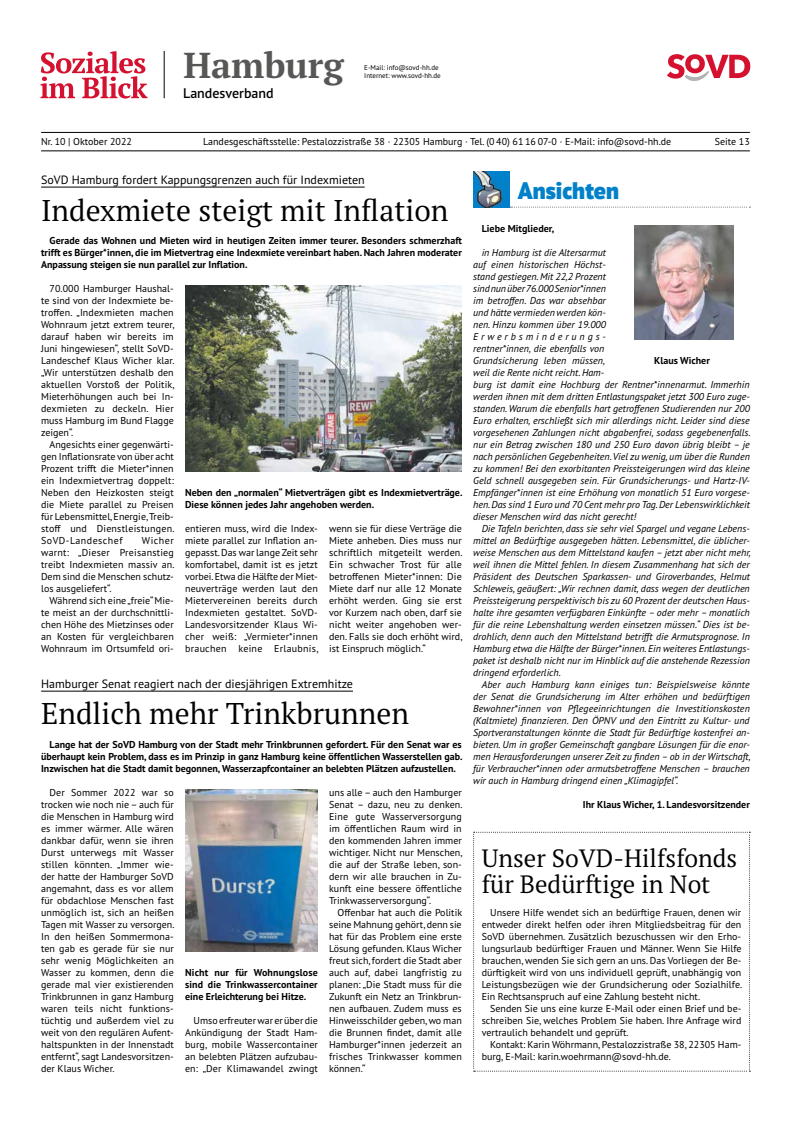
<style>
.page{position:relative;width:791px;height:1134px;background:#fff}
.page>*{position:absolute;margin:0;border:0;box-sizing:border-box;transform-origin:0 0}
.t1{font:700 36px "PT Serif Pro";color:#575756}
.t2{font:30px "PT Serif Pro";color:#000}
.t3{font:25px/26px "PT Serif Pro";color:#000}
.t4{font:900 24px "PT Sans Pro";color:#0081c9}
.t5{font:600 14px "PT Sans Pro";color:#000}
.t6{font:12px "PT Sans Pro";color:#000}
.t7{font:10px/12px "PT Sans Pro";color:#000;text-align:justify}
.t8{font:italic 10px/12px "PT Sans Pro";color:#000;text-align:justify}
.t9{font:700 10px/12px "PT Sans Pro";color:#000;text-align:justify}
.t10{font:7px/8.4px "PT Sans Pro";color:#000}
</style>
<div class="page">
<img style="left:634px;top:225px;width:99px;height:115px">
<img style="left:473px;top:172px;width:36px;height:36px">
<svg style="left:510px;top:207px;width:240px;height:1px"></svg>
<img style="left:185px;top:285px;width:277px;height:187px">
<hr style="left:41px;top:187px;width:324px;height:1px;background:#000">
<img style="left:185px;top:789px;width:133px;height:163px">
<hr style="left:41px;top:691px;width:312px;height:1px;background:#000">
<svg style="left:473px;top:832px;width:277px;height:239px"></svg>
<hr style="left:164px;top:51px;width:1px;height:47px;background:#000">
<svg style="left:667px;top:54px;width:83px;height:27px"></svg>
<svg style="left:41px;top:51px;width:107px;height:48px"></svg>
<hr style="left:41px;top:132px;width:709px;height:1px;background:#000">
<hr style="left:41px;top:151px;width:709px;height:1px;background:#000">
<h1 class="t1" style="left:183px;top:41px;width:162px">Hamburg</h1>
<h3 class="t5" style="left:183px;top:84px;width:92px">Landesverband</h3>
<p class="t10" style="left:364px;top:63px;width:78px">E-Mail: info@sovd-hh.de<br>Internet: www.sovd-hh.de</p>
<p class="t7" style="left:41px;top:135px;width:92px">Nr. 10 | Oktober 2022</p>
<p class="t7" style="left:203px;top:135px;width:470px">Landesgeschäftsstelle: Pestalozzistraße 38 · 22305 Hamburg · Tel. (0 40) 61 16 07-0 · E-Mail: info@sovd-hh.de</p>
<p class="t7" style="left:715px;top:135px;width:36px">Seite 13</p>
<p class="t6" style="left:41px;top:172px;width:325px">SoVD Hamburg fordert Kappungsgrenzen auch für Indexmieten</p>
<h2 class="t2" style="left:41px;top:190px;width:409px">Indexmiete steigt mit Inflation</h2>
<p class="t9" style="left:41px;top:234px;width:422px;text-indent:8px">Gerade das Wohnen und Mieten wird in heutigen Zeiten immer teurer. Besonders schmerzhaft trifft es Bürger*innen, die im Mietvertrag eine Indexmiete vereinbart haben. Nach Jahren moderater Anpassung steigen sie nun parallel zur Inflation.</p>
<p class="t7" style="left:41px;top:282px;width:135px;text-indent:8px">70.000 Hamburger Haushal&shy;te sind von der Indexmiete be&shy;troffen. „Indexmieten machen Wohnraum jetzt extrem teurer, darauf haben wir bereits im Juni hingewiesen“, stellt SoVD-Landeschef Klaus Wicher klar. „Wir unterstützen deshalb den aktuellen Vorstoß der Politik, Mieterhöhungen auch bei In&shy;dexmieten zu deckeln. Hier muss Hamburg im Bund Flagge zeigen“.</p>
<p class="t7" style="left:41px;top:438px;width:135px;text-indent:9px">Angesichts einer gegenwärti&shy;gen Inflationsrate von über acht Prozent trifft die Mieter*innen ein Indexmietvertrag doppelt:<br>Neben den Heizkosten steigt die Miete parallel zu Preisen für Lebensmittel, Energie, Treib&shy;stoff und Dienstleistungen.<br>SoVD-Landeschef</p>
<p class="t9" style="left:185px;top:486px;width:279px">Neben den „normalen“ Mietverträgen gibt es Indexmietverträge.<br>Diese können jedes Jahr angehoben werden.</p>
<p class="t7" style="left:185px;top:522px;width:135px">entieren muss, wird die Index&shy;miete parallel zur Inflation an&shy;gepasst. Das war lange Zeit sehr komfortabel, damit ist es jetzt vorbei. Etwa die Hälfte der Miet&shy;neuverträge werden laut den Mietervereinen bereits durch Indexmieten gestaltet. SoVD-Landesvorsitzender Klaus Wi&shy;cher weiß: „Vermieter*innen brauchen keine Erlaubnis,</p>
<p class="t7" style="left:329px;top:522px;width:135px">wenn sie für diese Verträge die Miete anheben. Dies muss nur schriftlich mitgeteilt werden.<br>Ein schwacher Trost für alle betroffenen Mieter*innen: Die Miete darf nur alle 12 Monate erhöht werden. Ging sie erst vor Kurzem nach oben, darf sie nicht weiter angehoben wer&shy;den. Falls sie doch erhöht wird, ist Einspruch möglich.“</p>
<p class="t7" style="left:41px;top:534px;width:135px;text-indent:101px">Wicher warnt: „Dieser Preisanstieg treibt Indexmieten massiv an.<br>Dem sind die Menschen schutz&shy;los ausgeliefert“.</p>
<p class="t7" style="left:41px;top:594px;width:134px;text-indent:8px">Während sich eine „freie“ Mie&shy;te meist an der durchschnittli&shy;chen Höhe des Mietzinses oder an Kosten für vergleichbaren Wohnraum im Ortsumfeld ori-</p>
<p class="t6" style="left:41px;top:676px;width:313px">Hamburger Senat reagiert nach der diesjährigen Extremhitze</p>
<h2 class="t2" style="left:41px;top:694px;width:369px">Endlich mehr Trinkbrunnen</h2>
<p class="t9" style="left:41px;top:738px;width:423px;text-indent:8px">Lange hat der SoVD Hamburg von der Stadt mehr Trinkbrunnen gefordert. Für den Senat war es überhaupt kein Problem, dass es im Prinzip in ganz Hamburg keine öffentlichen Wasserstellen gab.<br>Inzwischen hat die Stadt damit begonnen, Wasserzapfcontainer an belebten Plätzen aufzustellen.</p>
<p class="t7" style="left:41px;top:786px;width:135px;text-indent:9px">Der Sommer 2022 war so trocken wie noch nie – auch für die Menschen in Hamburg wird es immer wärmer. Alle wären dankbar dafür, wenn sie ihren Durst unterwegs mit Wasser stillen könnten. „Immer wie&shy;der hatte der Hamburger SoVD angemahnt, dass es vor allem für obdachlose Menschen fast unmöglich ist, sich an heißen Tagen mit Wasser zu versorgen.<br>In den heißen Sommermona&shy;ten gab es gerade für sie nur sehr wenig Möglichkeiten an Wasser zu kommen, denn die gerade mal vier existierenden Trinkbrunnen in ganz Hamburg waren teils nicht funktions&shy;tüchtig und außerdem viel zu weit von den regulären Aufent&shy;haltspunkten in der Innenstadt entfernt“, sagt Landesvorsitzen&shy;der Klaus Wicher.</p>
<p class="t7" style="left:329px;top:786px;width:135px">uns alle – auch den Hamburger Senat – dazu, neu zu denken.<br>Eine gute Wasserversorgung im öffentlichen Raum wird in den kommenden Jahren immer wichtiger. Nicht nur Menschen, die auf der Straße leben, son&shy;dern wir alle brauchen in Zu&shy;kunft eine bessere öffentliche Trinkwasserversorgung“.</p>
<p class="t7" style="left:329px;top:906px;width:134px;text-indent:8px">Offenbar hat auch die Politik seine Mahnung gehört, denn sie hat für das Problem eine erste Lösung gefunden. Klaus Wicher freut sich, fordert die Stadt aber auch auf, dabei langfristig zu planen: „Die Stadt muss für die Zukunft ein Netz an Trinkbrun&shy;nen aufbauen. Zudem muss es Hinweisschilder geben, wo man die Brunnen findet, damit alle Hamburger*innen jederzeit an frisches Trinkwasser kommen können.“</p>
<p class="t9" style="left:185px;top:966px;width:134px">Nicht nur für Wohnungslose sind die Trinkwassercontainer eine Erleichterung bei Hitze.</p>
<p class="t7" style="left:185px;top:1014px;width:134px;text-indent:8px">Umso erfreuter war er über die Ankündigung der Stadt Ham&shy;burg, mobile Wassercontainer an belebten Plätzen aufzubau&shy;en: „Der Klimawandel zwingt</p>
<h3 class="t4" style="left:518px;top:174px;width:103px">Ansichten</h3>
<p class="t9" style="left:482px;top:222px;width:74px">Liebe Mitglieder,</p>
<p class="t8" style="left:473px;top:246px;width:279px;text-align:left;text-indent:8px">in Hamburg ist die Altersarmut<br>auf einen historischen Höchst-<br>stand gestiegen. Mit 22,2 Prozent<br>sind nun über 76.000 Senior*innen<br>im betroffen. Das war absehbar<br>und hätte vermieden werden kön-<br>nen. Hinzu kommen über 19.000<br>Erwerbsminderungs-<br>rentner*innen, die ebenfalls von<br>Grundsicherung leben müssen,<br>weil die Rente nicht reicht. Ham-<br>burg ist damit eine Hochburg der Rentner*innenarmut. Immerhin werden ihnen mit dem dritten Entlastungspaket jetzt 300 Euro zuge&shy;standen. Warum die ebenfalls hart getroffenen Studierenden nur 200<br>Euro erhalten, erschließt sich mir allerdings nicht. Leider sind diese vorgesehenen Zahlungen nicht abgabenfrei, sodass gegebenenfalls. nur ein Betrag zwischen 180 und 250 Euro davon übrig bleibt – je nach persönlichen Gegebenheiten. Viel zu wenig, um über die Runden zu kommen! Bei den exorbitanten Preissteigerungen wird das kleine Geld schnell ausgegeben sein. Für Grundsicherungs- und Hartz-IV-Empfänger*innen ist eine Erhöhung von monatlich 51 Euro vorgese&shy;hen. Das sind 1 Euro und 70 Cent mehr pro Tag. Der Lebenswirklichkeit dieser Menschen wird das nicht gerecht!</p>
<p class="t8" style="left:473px;top:522px;width:279px;text-indent:8px">Die Tafeln berichten, dass sie sehr viel Spargel und vegane Lebens&shy;mittel an Bedürftige ausgegeben hätten. Lebensmittel, die üblicher&shy;weise Menschen aus dem Mittelstand kaufen – jetzt aber nicht mehr, weil ihnen die Mittel fehlen. In diesem Zusammenhang hat sich der Präsident des Deutschen Sparkassen- und Giroverbandes, Helmut Schleweis, geäußert: „Wir rechnen damit, dass wegen der deutlichen Preissteigerung perspektivisch bis zu 60 Prozent der deutschen Haus&shy;halte ihre gesamten verfügbaren Einkünfte – oder mehr – monatlich für die reine Lebenshaltung werden einsetzen müssen.“ Dies ist be&shy;drohlich, denn auch den Mittelstand betrifft die Armutsprognose. In Hamburg etwa die Hälfte der Bürger*innen. Ein weiteres Entlastungs&shy;paket ist deshalb nicht nur im Hinblick auf die anstehende Rezession dringend erforderlich.</p>
<p class="t8" style="left:473px;top:678px;width:279px;text-indent:8px">Aber auch Hamburg kann einiges tun: Beispielsweise könnte der Senat die Grundsicherung im Alter erhöhen und bedürftigen Bewohner*innen von Pflegeeinrichtungen die Investitionskosten (Kaltmiete) finanzieren. Den ÖPNV und den Eintritt zu Kultur- und Sportveranstaltungen könnte die Stadt für Bedürftige kostenfrei an&shy;bieten. Um in großer Gemeinschaft gangbare Lösungen für die enor&shy;men Herausforderungen unserer Zeit zu finden – ob in der Wirtschaft, für Verbraucher*innen oder armutsbetroffene Menschen – brauchen wir auch in Hamburg dringend einen „Klimagipfel“.</p>
<p class="t9" style="left:583px;top:798px;width:168px">Ihr Klaus Wicher, 1. Landesvorsitzender</p>
<p class="t9" style="left:654px;top:354px;width:57px">Klaus Wicher</p>
<h3 class="t3" style="left:482px;top:844px;width:257px">Unser SoVD-Hilfsfonds für Bedürftige in Not</h3>
<p class="t7" style="left:482px;top:906px;width:262px;text-indent:8px">Unsere Hilfe wendet sich an bedürftige Frauen, denen wir entweder direkt helfen oder ihren Mitgliedsbeitrag für den SoVD übernehmen. Zusätzlich bezuschussen wir den Erho&shy;lungsurlaub bedürftiger Frauen und Männer. Wenn Sie Hilfe brauchen, wenden Sie sich gern an uns. Das Vorliegen der Be&shy;dürftigkeit wird von uns individuell geprüft, unabhängig von Leistungsbezügen wie der Grundsicherung oder Sozialhilfe.<br>Ein Rechtsanspruch auf eine Zahlung besteht nicht.</p>
<p class="t7" style="left:482px;top:1002px;width:261px;text-indent:8px">Senden Sie uns eine kurze E-Mail oder einen Brief und be&shy;schreiben Sie, welches Problem Sie haben. Ihre Anfrage wird vertraulich behandelt und geprüft.</p>
<p class="t7" style="left:482px;top:1038px;width:261px;text-indent:8px">Kontakt: Karin Wöhrmann, Pestalozzistraße 38, 22305 Ham&shy;burg, E-Mail: karin.woehrmann@sovd-hh.de.</p>
</div>
